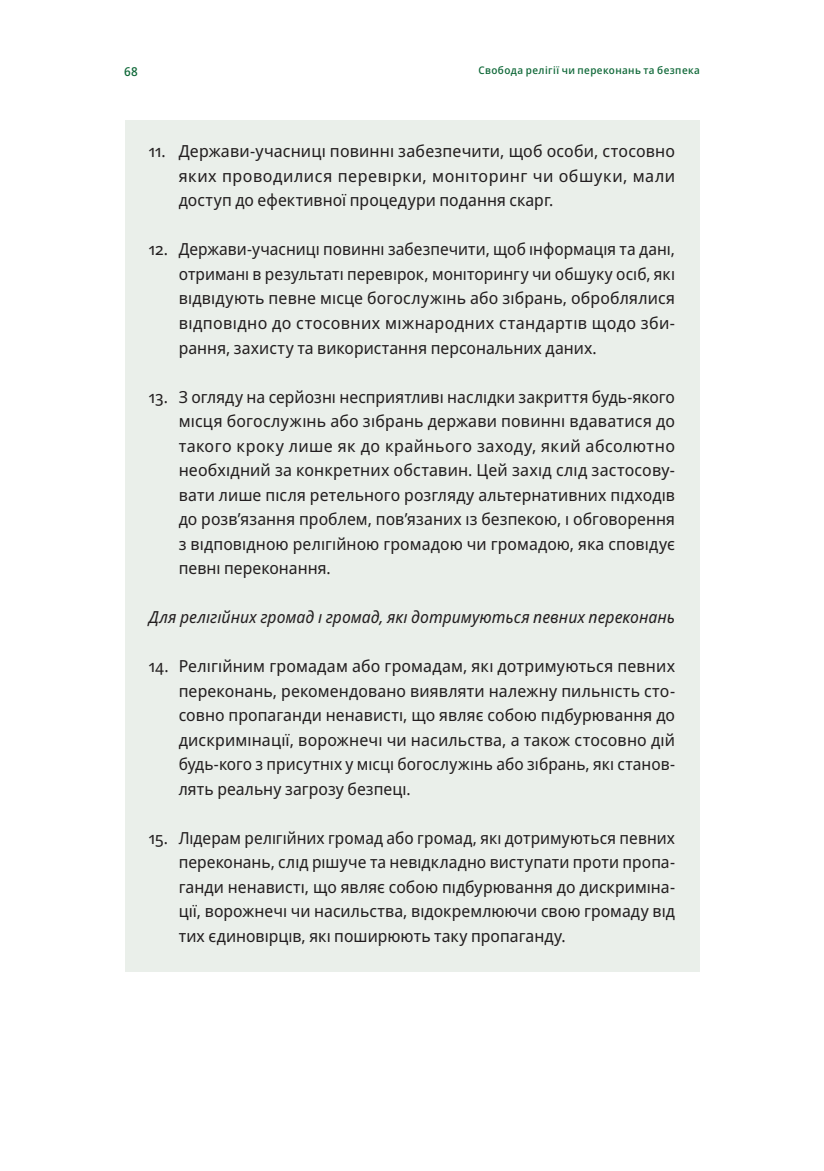
<style>
.page{position:relative;width:824px;height:1171px;background:#fff}
.page>*{position:absolute;margin:0;border:0;box-sizing:border-box;transform-origin:0 0}
.t1{font:16.62px/24.5px "Noto Sans Display";letter-spacing:.005em;color:#231f20;text-align:justify}
.t2{font:italic 16.62px "Noto Sans Display";letter-spacing:.005em;color:#231f20}
.t3{font:500 12.25px "Noto Sans Display";color:#0f6838}
.t4{font:500 10.5px "Noto Sans Display";letter-spacing:.04em;color:#0f6838}
</style>
<div class="page">
<div style="left:125px;top:120px;width:574px;height:116px;background:#eaefea"></div>
<div style="left:125px;top:213px;width:574px;height:170px;background:#eaefea"></div>
<div style="left:125px;top:360px;width:574px;height:244px;background:#eaefea"></div>
<div style="left:125px;top:580px;width:574px;height:73px;background:#eaefea"></div>
<div style="left:125px;top:629px;width:574px;height:195px;background:#eaefea"></div>
<div style="left:125px;top:801px;width:574px;height:170px;background:#eaefea"></div>
<p class="t3" style="left:124px;top:63px;width:15px">68</p>
<p class="t4" style="left:478px;top:63px;width:223px">Свобода релігії чи переконань та безпека</p>
<p class="t1" style="left:179px;top:139px;width:498px;text-indent:-30px">11. Держави-учасниці повинні забезпечити, щоб особи, стосовно яких проводилися перевірки, моніторинг чи обшуки, мали доступ до ефективної процедури подання скарг.</p>
<p class="t1" style="left:179px;top:237px;width:498px;text-indent:-30px">12. Держави-учасниці повинні забезпечити, щоб інформація та дані, отримані в результаті перевірок, моніторингу чи обшуку осіб, які відвідують певне місце богослужінь або зібрань, оброблялися відповідно до стосовних міжнародних стандартів щодо зби&shy;рання, захисту та використання персональних даних.</p>
<p class="t1" style="left:179px;top:384px;width:498px;text-indent:-30px">13. З огляду на серйозні несприятливі наслідки закриття будь-якого місця богослужінь або зібрань держави повинні вдаватися до такого кроку лише як до крайнього заходу, який абсолютно необхідний за конкретних обставин. Цей захід слід застосову&shy;вати лише після ретельного розгляду альтернативних підходів до розв’язання проблем, пов’язаних із безпекою, і обговорення з відповідною релігійною громадою чи громадою, яка сповідує певні переконання.</p>
<p class="t2" style="left:149px;top:605px;width:527px">Для релігійних громад і громад, які дотримуються певних переконань</p>
<p class="t1" style="left:179px;top:654px;width:498px;text-indent:-30px">14. Релігійним громадам або громадам, які дотримуються певних переконань, рекомендовано виявляти належну пильність сто&shy;совно пропаганди ненависті, що являє собою підбурювання до дискримінації, ворожнечі чи насильства, а також стосовно дій будь-кого з присутніх у місці богослужінь або зібрань, які станов&shy;лять реальну загрозу безпеці.</p>
<p class="t1" style="left:179px;top:825px;width:498px;text-indent:-30px">15. Лідерам релігійних громад або громад, які дотримуються певних переконань, слід рішуче та невідкладно виступати проти пропа&shy;ганди ненависті, що являє собою підбурювання до дискриміна&shy;ції, ворожнечі чи насильства, відокремлюючи свою громаду від тих єдиновірців, які поширюють таку пропаганду.</p>
</div>
